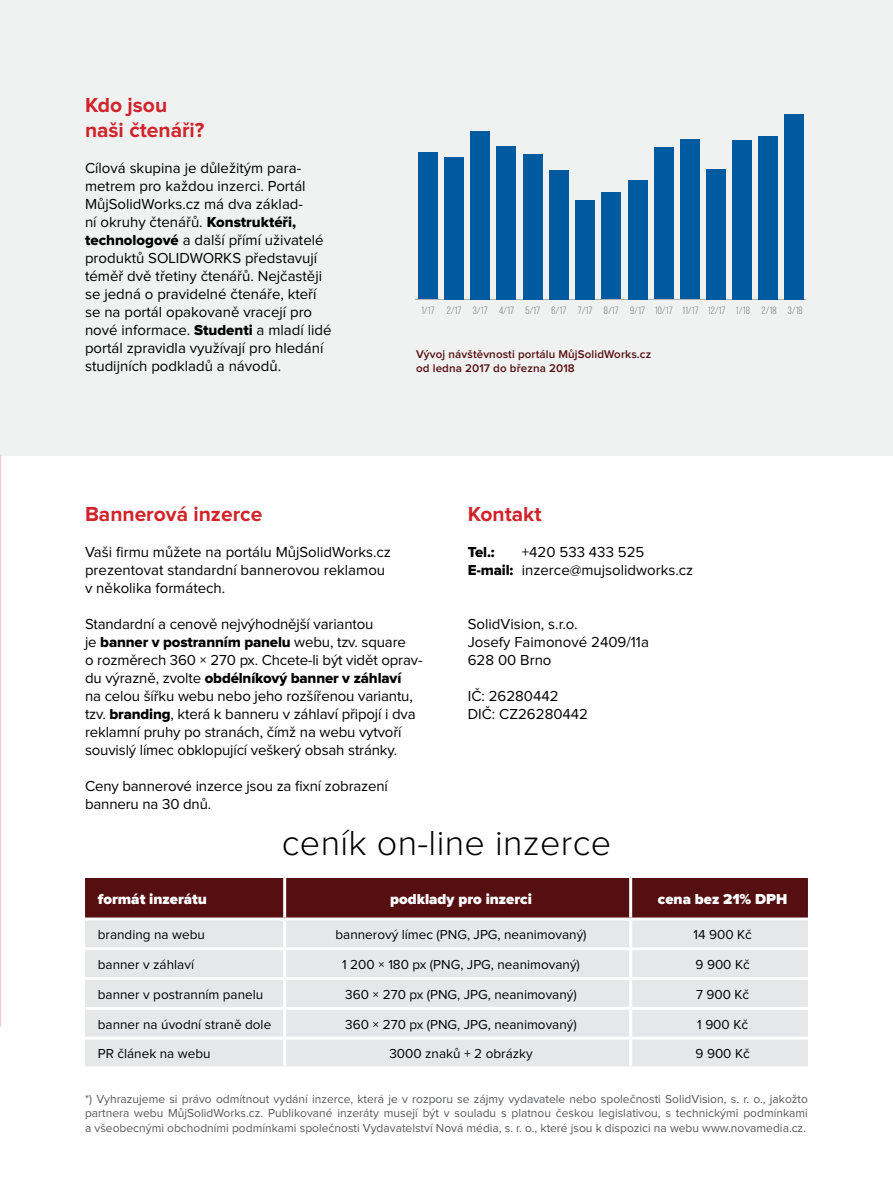
<style>
.page{position:relative;width:893px;height:1191px;background:#fff}
.page>*{position:absolute;margin:0;border:0;box-sizing:border-box;transform-origin:0 0}
.t1{font:300 36px "Proxima Nova";letter-spacing:.01em;color:#000}
.t2{font:700 21px/25.2px "Proxima Nova";color:#d2232a}
.t3{font:15px/18px "Proxima Nova";color:#000}
.t4{font:15px "Proxima Nova Extrabld";letter-spacing:-.01em;color:#000}
.t5{font:900 15px "Proxima Nova";color:#fff}
.t6{font:13.5px "Proxima Nova";color:#000}
.t7{font:12px/14.4px "Proxima Nova";color:#58595b;text-align:justify}
.t8{font:600 11.55px/13.8px "Proxima Nova";letter-spacing:.01em;color:#560f11}
.t9{font:10.5px "Bebas Neue";color:#6e7372}
.s1{font-family:"Proxima Nova Extrabld"}
.s2{font-family:"Proxima Nova"}
</style>
<div class="page">
<div style="left:0;top:0;width:893px;height:456px;background:#f0f1f1"></div>
<div style="left:85px;top:878px;width:723px;height:39px;background:#560f11"></div>
<div style="left:85px;top:920px;width:723px;height:146px;background:#e6e7e8"></div>
<hr style="left:283px;top:878px;width:3px;height:39px;background:#fff">
<hr style="left:629px;top:878px;width:3px;height:39px;background:#fff">
<hr style="left:283px;top:920px;width:3px;height:27px;background:#fff">
<hr style="left:629px;top:920px;width:3px;height:27px;background:#fff">
<hr style="left:85px;top:947px;width:200px;height:3px;background:#fff">
<hr style="left:285px;top:947px;width:346px;height:3px;background:#fff">
<hr style="left:283px;top:950px;width:3px;height:27px;background:#fff">
<hr style="left:631px;top:947px;width:177px;height:3px;background:#fff">
<hr style="left:629px;top:950px;width:3px;height:27px;background:#fff">
<hr style="left:85px;top:977px;width:200px;height:3px;background:#fff">
<hr style="left:285px;top:977px;width:346px;height:3px;background:#fff">
<hr style="left:283px;top:980px;width:3px;height:26px;background:#fff">
<hr style="left:631px;top:977px;width:177px;height:3px;background:#fff">
<hr style="left:629px;top:980px;width:3px;height:26px;background:#fff">
<hr style="left:85px;top:1006px;width:200px;height:3px;background:#fff">
<hr style="left:285px;top:1006px;width:346px;height:3px;background:#fff">
<hr style="left:283px;top:1009px;width:3px;height:27px;background:#fff">
<hr style="left:631px;top:1006px;width:177px;height:3px;background:#fff">
<hr style="left:629px;top:1009px;width:3px;height:27px;background:#fff">
<hr style="left:85px;top:1036px;width:200px;height:3px;background:#fff">
<hr style="left:285px;top:1036px;width:346px;height:3px;background:#fff">
<hr style="left:283px;top:1039px;width:3px;height:27px;background:#fff">
<hr style="left:631px;top:1036px;width:177px;height:3px;background:#fff">
<hr style="left:629px;top:1039px;width:3px;height:27px;background:#fff">
<hr style="left:415px;top:299px;width:391px;height:1px;background:#ababab">
<div style="left:418px;top:153px;width:19px;height:146px;background:#005aa0"></div>
<div style="left:549px;top:170px;width:19px;height:129px;background:#005aa0"></div>
<div style="left:471px;top:131px;width:19px;height:168px;background:#005aa0"></div>
<div style="left:602px;top:193px;width:19px;height:106px;background:#005aa0"></div>
<div style="left:523px;top:154px;width:19px;height:145px;background:#005aa0"></div>
<div style="left:444px;top:157px;width:20px;height:142px;background:#005aa0"></div>
<div style="left:576px;top:200px;width:19px;height:99px;background:#005aa0"></div>
<div style="left:497px;top:146px;width:19px;height:153px;background:#005aa0"></div>
<div style="left:654px;top:147px;width:19px;height:152px;background:#005aa0"></div>
<div style="left:628px;top:180px;width:19px;height:119px;background:#005aa0"></div>
<div style="left:680px;top:139px;width:19px;height:160px;background:#005aa0"></div>
<div style="left:706px;top:169px;width:20px;height:130px;background:#005aa0"></div>
<div style="left:733px;top:140px;width:19px;height:159px;background:#005aa0"></div>
<div style="left:759px;top:136px;width:19px;height:163px;background:#005aa0"></div>
<div style="left:784px;top:114px;width:20px;height:185px;background:#005aa0"></div>
<h2 class="t2" style="left:85px;top:93px;width:121px">Kdo jsou naši čtenáři?</h2>
<p class="t3" style="left:85px;top:160px;width:248px">Cílová skupina je důležitým para&shy;metrem pro každou inzerci. Portál MůjSolidWorks.cz má dva základ-<br>ní okruhy čtenářů. <span class="s1">Konstruktéři, technologové</span> a další přímí uživatelé produktů SOLIDWORKS představují téměř dvě třetiny čtenářů. Nejčastěji se jedná o pravidelné čtenáře, kteří se na portál opakovaně vracejí pro nové informace. <span class="s1">Studenti</span> a mladí lidé portál zpravidla využívají pro hledání studijních podkladů a návodů.</p>
<p class="t9" style="left:421px;top:305px;width:383px">1/17 2/17 3/17 4/17 5/17 6/17 7/17 8/17 9/17 10/17 11/17 12/17 1/18 2/18 3/18</p>
<p class="t8" style="left:416px;top:347px;width:237px">Vývoj návštěvnosti portálu MůjSolidWorks.cz od ledna 2017 do března 2018</p>
<h2 class="t2" style="left:85px;top:502px;width:179px">Bannerová inzerce</h2>
<p class="t3" style="left:85px;top:543px;width:307px">Vaši firmu můžete na portálu MůjSolidWorks.cz prezentovat standardní bannerovou reklamou v několika formátech.</p>
<p class="t3" style="left:85px;top:615px;width:290px">Standardní a cenově nejvýhodnější variantou</p>
<p class="t4" style="left:85px;top:635px;width:322px"><span class="s2">je</span> banner v postranním panelu <span class="s2">webu, tzv. square</span></p>
<p class="t3" style="left:85px;top:651px;width:339px">o rozměrech 360 × 270 px. Chcete-li být vidět oprav-</p>
<p class="t4" style="left:85px;top:671px;width:318px"><span class="s2">du výrazně, zvolte</span> obdélníkový banner v záhlaví</p>
<p class="t3" style="left:85px;top:687px;width:332px">na celou šířku webu nebo jeho rozšířenou variantu, tzv. <span class="s1">branding</span>, která k banneru v záhlaví připojí i dva reklamní pruhy po stranách, čímž na webu vytvoří souvislý límec obklopující veškerý obsah stránky.</p>
<p class="t3" style="left:85px;top:777px;width:304px">Ceny bannerové inzerce jsou za fixní zobrazení banneru na 30 dnů.</p>
<h2 class="t2" style="left:468px;top:502px;width:75px">Kontakt</h2>
<p class="t4" style="left:468px;top:545px;width:28px">Tel.:</p>
<p class="t3" style="left:468px;top:543px;width:227px;text-align:center">+420 533 433 525<br><span class="s1">E-mail:</span> inzerce@mujsolidworks.cz</p>
<p class="t3" style="left:468px;top:615px;width:183px">SolidVision, s.r.o.<br>Josefy Faimonové 2409/11a<br>628 00 Brno</p>
<p class="t3" style="left:468px;top:687px;width:122px">IČ: 26280442<br>DIČ: CZ26280442</p>
<h1 class="t1" style="left:282px;top:826px;width:331px">ceník on-line inzerce</h1>
<p class="t5" style="left:98px;top:892px;width:111px">formát inzerátu</p>
<p class="t5" style="left:390px;top:892px;width:143px">podklady pro inzerci</p>
<p class="t5" style="left:658px;top:892px;width:131px">cena bez 21% DPH</p>
<p class="t6" style="left:98px;top:928px;width:109px">branding na webu</p>
<p class="t6" style="left:335px;top:928px;width:253px">bannerový límec (PNG, JPG, neanimovaný)</p>
<p class="t6" style="left:693px;top:928px;width:60px">14 900 Kč</p>
<p class="t6" style="left:98px;top:958px;width:98px">banner v záhlaví</p>
<p class="t6" style="left:342px;top:958px;width:239px">1 200 × 180 px (PNG, JPG, neanimovaný)</p>
<p class="t6" style="left:695px;top:958px;width:56px">9 900 Kč</p>
<p class="t6" style="left:98px;top:988px;width:167px">banner v postranním panelu</p>
<p class="t6" style="left:345px;top:988px;width:233px">360 × 270 px (PNG, JPG, neanimovaný)</p>
<p class="t6" style="left:696px;top:988px;width:55px">7 900 Kč</p>
<p class="t6" style="left:98px;top:1018px;width:175px">banner na úvodní straně dole</p>
<p class="t6" style="left:345px;top:1018px;width:233px">360 × 270 px (PNG, JPG, neanimovaný)</p>
<p class="t6" style="left:697px;top:1018px;width:52px">1 900 Kč</p>
<p class="t6" style="left:98px;top:1047px;width:114px">PR článek na webu</p>
<p class="t6" style="left:389px;top:1047px;width:145px">3000 znaků + 2 obrázky</p>
<p class="t6" style="left:696px;top:1047px;width:56px">9 900 Kč</p>
<p class="t7" style="left:85px;top:1092px;width:724px">*) Vyhrazujeme si právo odmítnout vydání inzerce, která je v rozporu se zájmy vydavatele nebo společnosti SolidVision, s. r. o., jakožto partnera webu MůjSolidWorks.cz. Publikované inzeráty musejí být v souladu s platnou českou legislativou, s technickými podmínkami a všeobecnými obchodními podmínkami společnosti Vydavatelství Nová média, s. r. o., které jsou k dispozici na webu www.novamedia.cz.</p>
</div>
